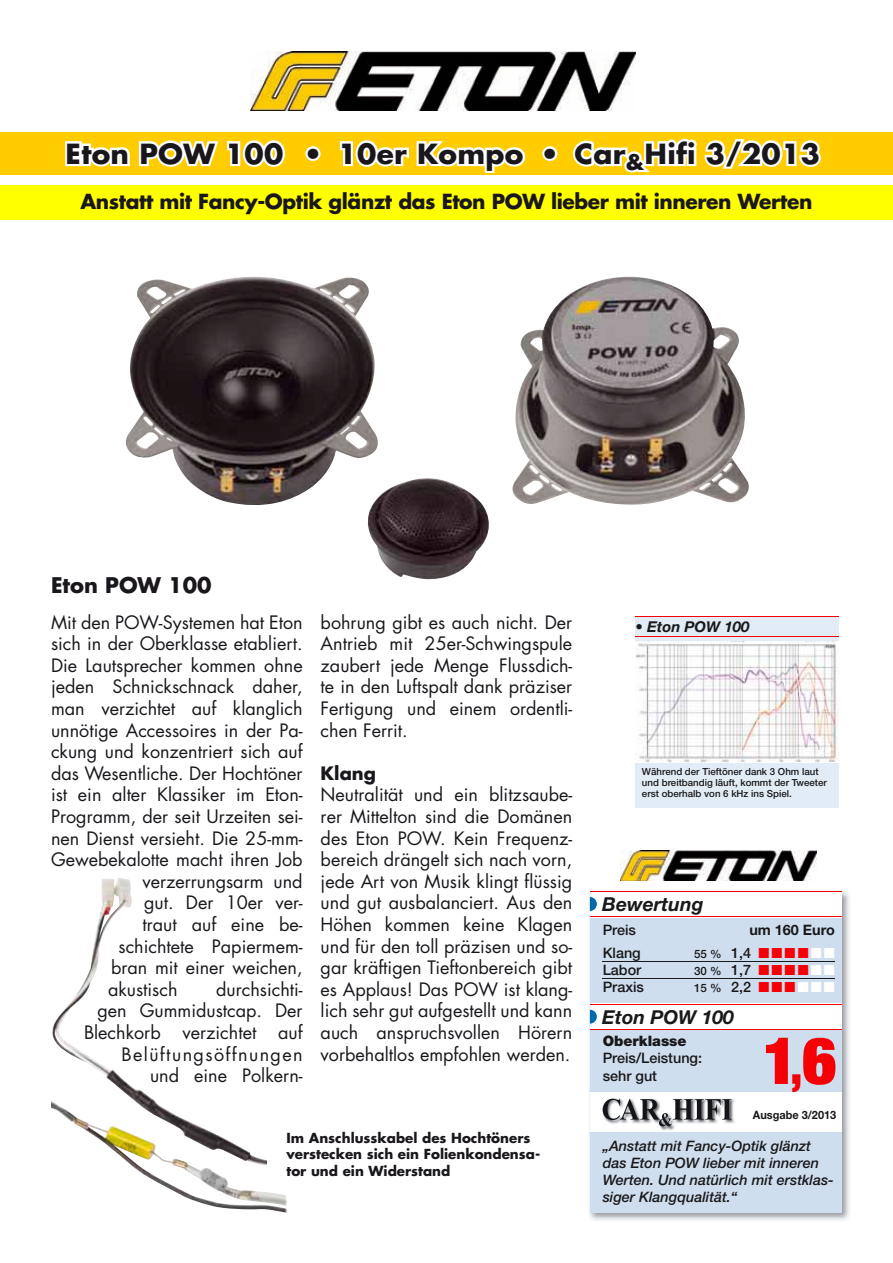
<style>
.page{position:relative;width:893px;height:1263px;background:#fff}
.page>*{position:absolute;margin:0;border:0;box-sizing:border-box;transform-origin:0 0}
.t1{font:900 condensed 65.25px "Helvetica Neue LT Std";color:#f40006}
.t2{font:700 27px "Futura";letter-spacing:.01em;color:#1a171c;scale:1.04 1}
.t3{font:700 21px "Futura";color:#1a171c}
.t4{font:700 20.25px "Futura";letter-spacing:-.02em;color:#1a171c}
.t5{font:italic 700 19.2px "Helvetica Neue LT Std";color:#19181a}
.t6{font:18px/21.6px "Futura";color:#1a171c;text-align:justify}
.t7{font:700 18px "Futura";color:#1a171c}
.t8{font:italic 700 15px "Helvetica Neue LT Std";color:#19181a}
.t9{font:italic 500 14.4px/17.2px "Helvetica Neue LT Std";color:#19181a}
.t10{font:500 14.4px/17.2px "Helvetica Neue LT Std";color:#19181a}
.t11{font:900 14.4px "Helvetica Neue LT Std";color:#19181a}
.t12{font:700 14.4px "Helvetica Neue LT Std";color:#19181a}
.t13{font:700 13.5px/16.2px "Futura";color:#1a171c}
.t14{font:500 11.55px "Helvetica Neue LT Std";color:#19181a}
.t15{font:700 11.55px "Helvetica Neue LT Std";color:#19181a;scale:.95 1}
.t16{font:500 9.75px/11.2px "Helvetica Neue LT Std";color:#19181a}
.s1{font-size:14.4px}
.s2{color:#f40006}
.s3{color:#fff}
.s4{font-size:46.05px}
</style>
<div class="page">
<div style="left:0;top:132px;width:893px;height:42px;background:#fc0"></div>
<div style="left:0;top:186px;width:893px;height:34px;background:#ff0"></div>
<svg style="left:65px;top:141px;width:65px;height:26px"></svg>
<svg style="left:139px;top:140px;width:79px;height:27px"></svg>
<svg style="left:227px;top:140px;width:58px;height:27px"></svg>
<svg style="left:305px;top:146px;width:16px;height:15px"></svg>
<svg style="left:340px;top:140px;width:69px;height:27px"></svg>
<svg style="left:417px;top:141px;width:108px;height:32px"></svg>
<svg style="left:542px;top:146px;width:15px;height:15px"></svg>
<svg style="left:573px;top:139px;width:124px;height:34px"></svg>
<svg style="left:705px;top:139px;width:116px;height:30px"></svg>
<img style="left:589px;top:891px;width:261px;height:329px">
<div style="left:590px;top:891px;width:252px;height:321px;background:#cfdeee"></div>
<hr style="left:603px;top:961px;width:232px;height:1px;background:#19181a">
<hr style="left:603px;top:979px;width:232px;height:1px;background:#19181a">
<div style="left:590px;top:1092px;width:252px;height:40px;background:#fff"></div>
<div style="left:590px;top:1004px;width:252px;height:26px;background:#fff"></div>
<div style="left:590px;top:891px;width:252px;height:26px;background:#fff"></div>
<img style="left:659px;top:1099px;width:76px;height:31px">
<svg style="left:603px;top:1099px;width:128px;height:27px"></svg>
<hr style="left:590px;top:1004px;width:252px;height:1px;background:#f40006">
<hr style="left:590px;top:1029px;width:252px;height:1px;background:#f40006">
<svg style="left:590px;top:1010px;width:7px;height:14px"></svg>
<hr style="left:590px;top:891px;width:252px;height:1px;background:#f40006">
<hr style="left:590px;top:916px;width:252px;height:1px;background:#f40006">
<svg style="left:590px;top:897px;width:7px;height:14px"></svg>
<div style="left:635px;top:616px;width:203px;height:191px;background:#e2ecf6"></div>
<hr style="left:635px;top:616px;width:203px;height:1px;background:#f40006">
<hr style="left:635px;top:636px;width:203px;height:1px;background:#f40006">
<img style="left:635px;top:642px;width:203px;height:121px">
<img style="left:251px;top:51px;width:385px;height:59px">
<img style="left:620px;top:850px;width:197px;height:31px">
<img style="left:125px;top:276px;width:253px;height:229px">
<img style="left:512px;top:277px;width:237px;height:228px">
<img style="left:367px;top:478px;width:122px;height:102px">
<img style="left:52px;top:878px;width:103px;height:223px">
<img style="left:51px;top:1101px;width:235px;height:112px">
<h2 class="t2" style="left:66px;top:135px;width:727px">Eton POW 100 • 10er Kompo • Car<sub>&amp;</sub>Hifi 3/2013</h2>
<p class="t4" style="left:81px;top:187px;width:733px">Anstatt mit Fancy-Optik glänzt das Eton POW lieber mit inneren Werten</p>
<p class="t3" style="left:51px;top:571px;width:162px">Eton POW 100</p>
<p class="t6" style="left:51px;top:611px;width:253px">Mit den POW-Systemen hat Eton</p>
<p class="t6" style="left:51px;top:632px;width:253px">sich in der Oberklasse etabliert.</p>
<p class="t6" style="left:51px;top:654px;width:253px">Die Lautsprecher kommen ohne</p>
<p class="t6" style="left:51px;top:676px;width:253px">jeden Schnickschnack daher,</p>
<p class="t6" style="left:51px;top:697px;width:253px">man verzichtet auf klanglich</p>
<p class="t6" style="left:51px;top:719px;width:253px">unnötige Accessoires in der Pa-</p>
<p class="t6" style="left:51px;top:740px;width:253px">ckung und konzentriert sich auf</p>
<p class="t6" style="left:51px;top:762px;width:253px">das Wesentliche. Der Hochtöner</p>
<p class="t6" style="left:51px;top:784px;width:253px">ist ein alter Klassiker im Eton-</p>
<p class="t6" style="left:51px;top:805px;width:253px">Programm, der seit Urzeiten sei-</p>
<p class="t6" style="left:51px;top:827px;width:253px">nen Dienst versieht. Die 25-mm-</p>
<p class="t6" style="left:51px;top:848px;width:253px">Gewebekalotte macht ihren Job</p>
<p class="t6" style="left:143px;top:870px;width:162px">verzerrungsarm und</p>
<p class="t6" style="left:144px;top:892px;width:160px">gut. Der 10er ver-</p>
<p class="t6" style="left:142px;top:913px;width:162px">traut auf eine be-</p>
<p class="t6" style="left:119px;top:935px;width:186px">schichtete Papiermem-</p>
<p class="t6" style="left:111px;top:956px;width:193px">bran mit einer weichen,</p>
<p class="t6" style="left:108px;top:978px;width:71px">akustisch</p>
<p class="t6" style="left:84px;top:978px;width:220px;text-align:right">durchsichti-<br>gen Gummidustcap. Der<br>Blechkorb verzichtet auf<br>Belüftungsöffnungen<br>und eine Polkern-</p>
<p class="t6" style="left:321px;top:611px;width:253px">bohrung gibt es auch nicht. Der Antrieb mit 25er-Schwingspule zaubert jede Menge Flussdich&shy;te in den Luftspalt dank präziser Fertigung und einem ordentli&shy;chen Ferrit.</p>
<p class="t7" style="left:321px;top:760px;width:57px">Klang</p>
<p class="t6" style="left:321px;top:784px;width:253px">Neutralität und ein blitzsaube&shy;rer Mittelton sind die Domänen des Eton POW. Kein Frequenz&shy;bereich drängelt sich nach vorn, jede Art von Musik klingt flüssig und gut ausbalanciert. Aus den Höhen kommen keine Klagen und für den toll präzisen und so&shy;gar kräftigen Tieftonbereich gibt es Applaus! Das POW ist klang&shy;lich sehr gut aufgestellt und kann auch anspruchsvollen Hörern vorbehaltlos empfohlen werden.</p>
<p class="t13" style="left:286px;top:1129px;width:255px">Im Anschlusskabel des Hochtöners verstecken sich ein Folienkondensa&shy;tor und ein Widerstand</p>
<p class="t8" style="left:635px;top:617px;width:116px">• Eton POW 100</p>
<p class="t16" style="left:642px;top:765px;width:186px">Während der Tieftöner dank 3 Ohm laut und breitbandig läuft, kommt der Tweeter erst oberhalb von 6 kHz ins Spiel.</p>
<p class="t5" style="left:602px;top:892px;width:103px">Bewertung</p>
<p class="t10" style="left:603px;top:921px;width:35px">Preis</p>
<p class="t12" style="left:749px;top:921px;width:87px">um 160 Euro</p>
<p class="t10" style="left:603px;top:944px;width:40px">Klang</p>
<p class="t14" style="left:694px;top:947px;width:142px">55 % <span class="s1">1,4</span> <span class="s2">■■■■</span><span class="s3">■■</span></p>
<p class="t10" style="left:603px;top:961px;width:40px">Labor</p>
<p class="t14" style="left:694px;top:964px;width:142px">30 % <span class="s1">1,7</span> <span class="s2">■■■■</span><span class="s3">■■</span></p>
<p class="t10" style="left:603px;top:978px;width:43px">Praxis</p>
<p class="t14" style="left:694px;top:981px;width:142px">15 % <span class="s1">2,2</span> <span class="s2">■■■</span><span class="s3">■■■</span></p>
<p class="t5" style="left:602px;top:1005px;width:133px">Eton POW 100</p>
<p class="t11" style="left:603px;top:1032px;width:85px">Oberklasse</p>
<p class="t10" style="left:603px;top:1049px;width:101px">Preis/Leistung: sehr gut</p>
<h1 class="t1" style="left:763px;top:1019px;width:75px">1<span class="s4">,</span>6</h1>
<p class="t15" style="left:753px;top:1108px;width:89px">Ausgabe 3/2013</p>
<p class="t9" style="left:603px;top:1136px;width:233px">„Anstatt mit Fancy-Optik glänzt das Eton POW lieber mit inneren<br>Werten. Und natürlich mit erstklas&shy;siger Klangqualität.“</p>
</div>
